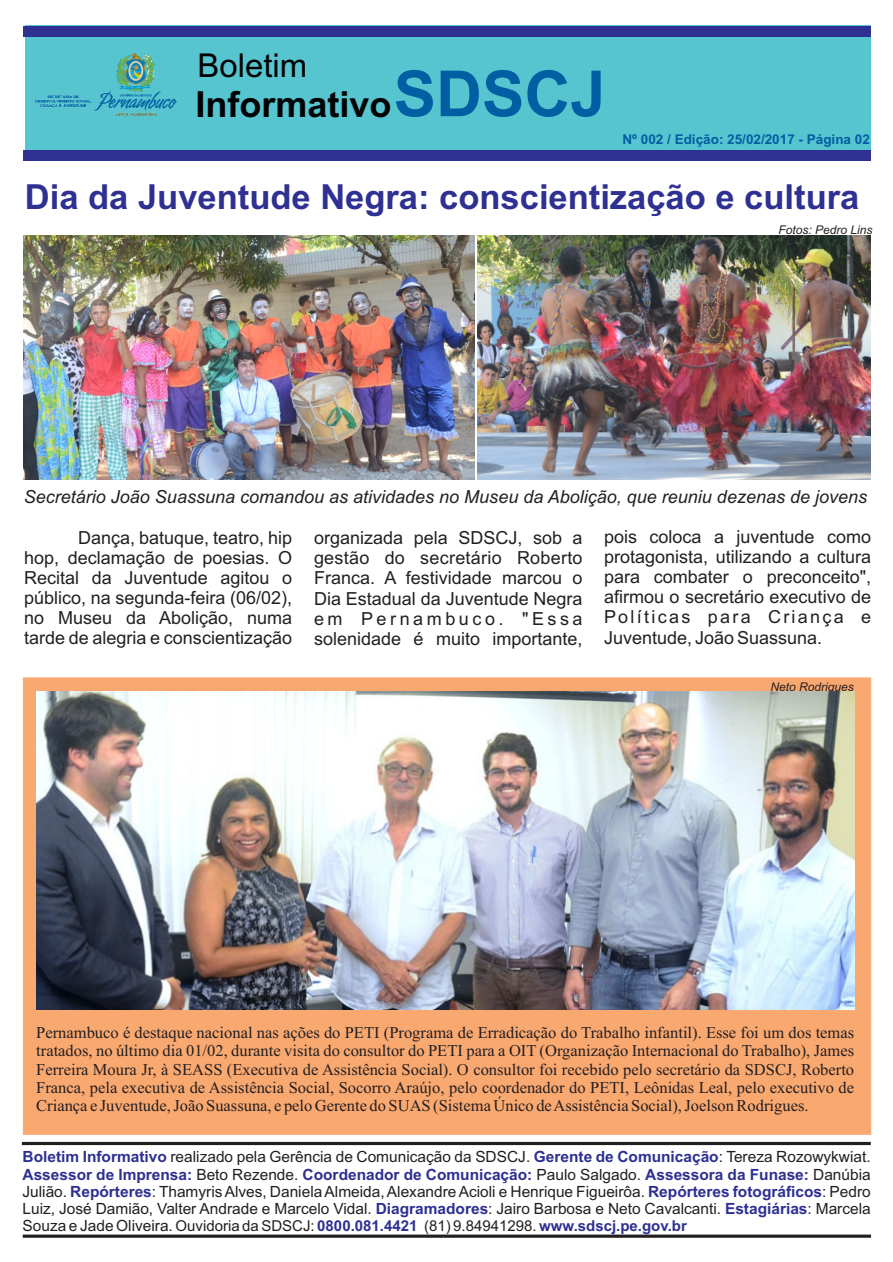
<style>
.page{position:relative;width:893px;height:1262px;background:#fff}
.page>*{position:absolute;margin:0;border:0;box-sizing:border-box;transform-origin:0 0}
.t1{font:700 36px "Arial";color:#020304}
.t2{font:700 34.5px "Arial";color:#2e3092}
.t3{font:32.85px "Arial";color:#020304}
.t4{font:18px/20.1px "Arial";color:#231f20;text-align:justify}
.t5{font:italic 18px "Arial";color:#231f20}
.t6{font:16.5px/18.3px "Times New Roman";color:#231f20;text-align:justify}
.t7{font:15.45px/17.2px "Arial";color:#231f20;text-align:justify}
.t8{font:15px "Arial";color:#231f20}
.t9{font:700 13.5px "Arial";color:#005ea3}
.t10{font:italic 12px "Arial";color:#231f20}
.s1{font-size:63.6px;color:#005ea3}
.s2{font-weight:700;color:#2e3092}
.s3{font-size:15.45px}
</style>
<div class="page">
<div style="left:23px;top:677px;width:848px;height:458px;background:#f9a870"></div>
<svg style="left:22px;top:1141px;width:848px;height:4px;background:#545152"></svg>
<hr style="left:23px;top:1234px;width:848px;height:3px;background:#231f20">
<div style="left:25px;top:25px;width:845px;height:125px;background:#56c5d0"></div>
<img style="left:35px;top:54px;width:142px;height:62px">
<div style="left:24px;top:26px;width:846px;height:11px;background:#2e3092"></div>
<div style="left:24px;top:150px;width:846px;height:10px;background:#2e3092"></div>
<img style="left:23px;top:235px;width:451px;height:245px">
<img style="left:477px;top:235px;width:393px;height:244px">
<img style="left:36px;top:691px;width:818px;height:318px">
<h3 class="t3" style="left:198px;top:53px;width:111px">Boletim</h3>
<h1 class="t1" style="left:195px;top:90px;width:411px">Informativo <span class="s1">SDSCJ</span></h1>
<p class="t9" style="left:622px;top:135px;width:249px">Nº 002 / Edição: 25/02/2017 - Página 02</p>
<h2 class="t2" style="left:25px;top:184px;width:836px">Dia da Juventude Negra: conscientização e cultura</h2>
<p class="t10" style="left:778px;top:225px;width:96px">Fotos: Pedro Lins</p>
<p class="t5" style="left:24px;top:489px;width:844px">Secretário João Suassuna comandou as atividades no Museu da Abolição, que reuniu dezenas de jovens</p>
<p class="t4" style="left:24px;top:529px;width:269px;text-indent:54px">Dança, batuque, teatro, hip hop, declamação de poesias. O Recital da Juventude agitou o público, na segunda-feira (06/02), no Museu da Abolição, numa tarde de alegria e conscientização</p>
<p class="t4" style="left:314px;top:529px;width:270px">organizada pela SDSCJ, sob a gestão do secretário Roberto Franca. A festividade marcou o Dia Estadual da Juventude Negra em Pernambuco. "Essa solenidade é muito importante,</p>
<p class="t4" style="left:604px;top:528px;width:269px">pois coloca a juventude como protagonista, utilizando a cultura para combater o preconceito", afirmou o secretário executivo de Políticas para Criança e Juventude, João Suassuna.</p>
<p class="t10" style="left:770px;top:682px;width:85px">Neto Rodrigues</p>
<p class="t6" style="left:36px;top:1025px;width:819px">Pernambuco é destaque nacional nas ações do PETI (Programa de Erradicação do Trabalho infantil). Esse foi um dos temas tratados, no último dia 01/02, durante visita do consultor do PETI para a OIT (Organização Internacional do Trabalho), James Ferreira Moura Jr, à SEASS (Executiva de Assistência Social). O consultor foi recebido pelo secretário da SDSCJ, Roberto Franca, pela executiva de Assistência Social, Socorro Araújo, pelo coordenador do PETI, Leônidas Leal, pelo executivo de Criança e Juventude, João Suassuna, e pelo Gerente do SUAS (Sistema Único de Assistência Social), Joelson Rodrigues.</p>
<p class="t7" style="left:23px;top:1149px;width:849px"><span class="s2">Boletim Informativo</span> realizado pela Gerência de Comunicação da SDSCJ. <span class="s2">Gerente de Comunicação</span>: Tereza Rozowykwiat.<br><span class="s2">Assessor de Imprensa:</span> Beto Rezende. <span class="s2">Coordenador de Comunicação:</span> Paulo Salgado. <span class="s2">Assessora da Funase:</span> Danúbia Julião. <span class="s2">Repórteres</span>: Thamyris Alves, Daniela Almeida, Alexandre Acioli e Henrique Figueirôa. <span class="s2">Repórteres fotográficos</span>: Pedro Luiz, José Damião, Valter Andrade e Marcelo Vidal. <span class="s2">Diagramadores</span>: Jairo Barbosa e Neto Cavalcanti. <span class="s2">Estagiárias</span>: Marcela</p>
<p class="t8" style="left:23px;top:1220px;width:665px"><span class="s3">Souza e Jade Oliveira.</span> Ouvidoria da SDSCJ: <span class="s2">0800.081.4421</span> (81) 9.84941298. <span class="s2">www.sdscj.pe.gov.br</span></p>
</div>
